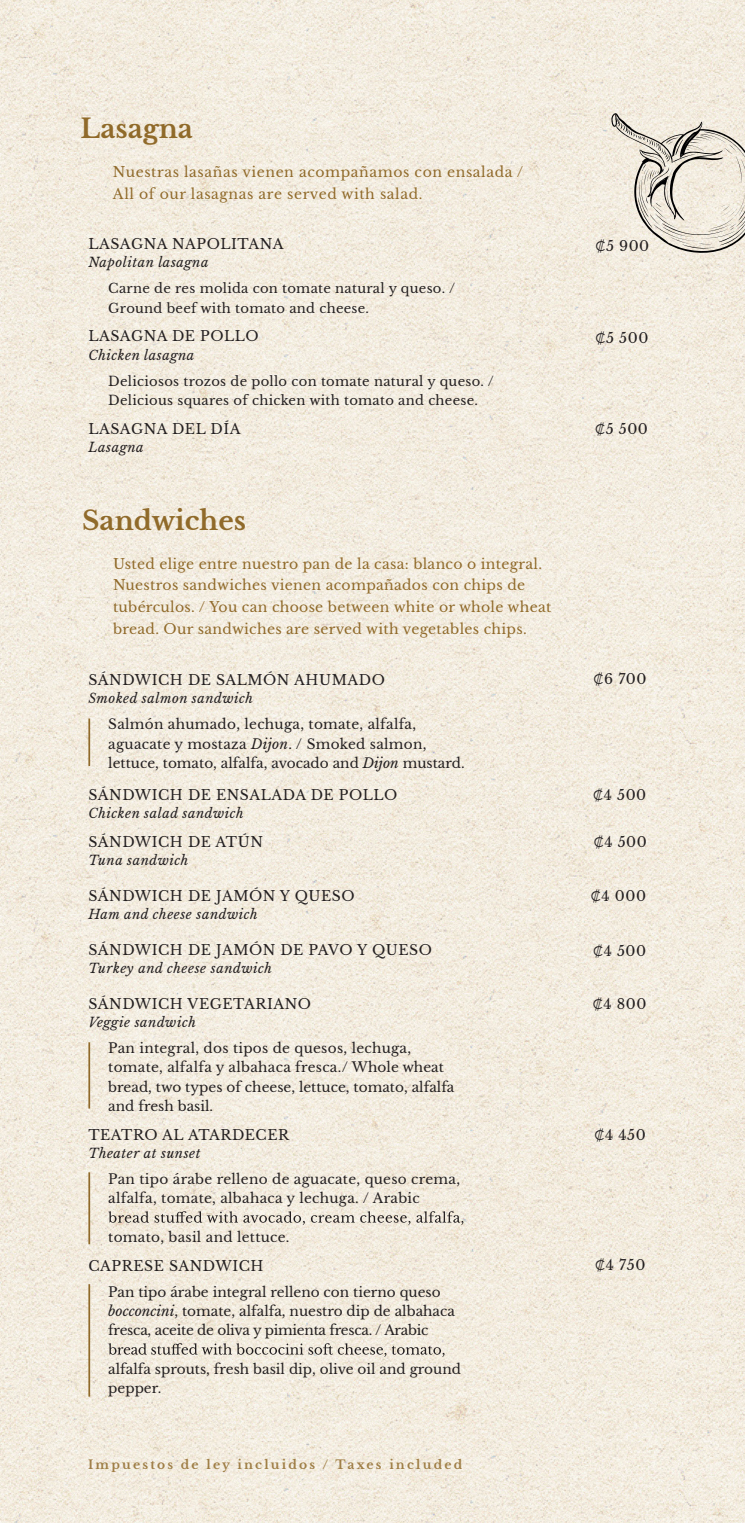
<style>
.page{position:relative;width:745px;height:1523px;background:#fff}
.page>*{position:absolute;margin:0;border:0;box-sizing:border-box;transform-origin:0 0}
.t1{font:700 26.25px "Libre Baskerville";color:#906a2a}
.t2{font:14px "Libre Baskerville";letter-spacing:.04em;color:#231f20}
.t3{font:14px/21.7px "Libre Baskerville";letter-spacing:.02em;color:#906a2a}
.t4{font:14px/21.7px "Libre Baskerville";letter-spacing:.04em;color:#906a2a}
.t5{font:13.65px/19.2px "Libre Baskerville";color:#231f20}
.t6{font:13.65px/19.2px "Libre Baskerville";letter-spacing:.02em;color:#231f20}
.t7{font:13.12px/19.2px "Libre Baskerville";letter-spacing:.02em;color:#231f20}
.t8{font:italic 13.12px "Libre Baskerville";letter-spacing:.04em;color:#231f20}
.t9{font:700 12.25px "Libre Baskerville";letter-spacing:.18em;color:#906a2a}
.s1{font-style:italic}
.s2{font-family:"Montserrat"}
</style>
<div class="page">
<img style="left:0;top:0;width:744px;height:1523px">
<svg style="left:108px;top:1211px;width:355px;height:14px;background:#ccc5ba"></svg>
<svg style="left:108px;top:1343px;width:336px;height:14px;background:#cbc5bb"></svg>
<hr style="left:88px;top:1042px;width:2px;height:67px;background:#906a2a">
<hr style="left:88px;top:718px;width:2px;height:48px;background:#906a2a">
<hr style="left:88px;top:1172px;width:2px;height:72px;background:#906a2a">
<hr style="left:88px;top:1284px;width:2px;height:113px;background:#906a2a">
<svg style="left:610px;top:113px;width:135px;height:142px;background:#dbd5c9"></svg>
<h1 class="t1" style="left:80px;top:113px;width:114px">Lasagna</h1>
<p class="t4" style="left:113px;top:162px;width:411px">Nuestras lasañas vienen acompañamos con ensalada /<br>All of our lasagnas are served with salad.</p>
<p class="t2" style="left:88px;top:235px;width:196px">LASAGNA NAPOLITANA</p>
<p class="t8" style="left:88px;top:254px;width:122px">Napolitan lasagna</p>
<p class="t7" style="left:108px;top:279px;width:348px">Carne de res molida con tomate natural y queso. /<br>Ground beef with tomato and cheese.</p>
<p class="t2" style="left:88px;top:328px;width:172px">LASAGNA DE POLLO</p>
<p class="t8" style="left:88px;top:347px;width:107px">Chicken lasagna</p>
<p class="t7" style="left:108px;top:372px;width:387px">Deliciosos trozos de pollo con tomate natural y queso. /<br>Delicious squares of chicken with tomato and cheese.</p>
<p class="t2" style="left:88px;top:420px;width:153px">LASAGNA DEL DÍA</p>
<p class="t8" style="left:88px;top:439px;width:57px">Lasagna</p>
<h1 class="t1" style="left:82px;top:505px;width:165px">Sandwiches</h1>
<p class="t3" style="left:113px;top:553px;width:439px">Usted elige entre nuestro pan de la casa: blanco o integral.<br>Nuestros sandwiches vienen acompañados con chips de tubérculos. / You can choose between white or whole wheat bread. Our sandwiches are served with vegetables chips.</p>
<p class="t2" style="left:88px;top:671px;width:298px">SÁNDWICH DE SALMÓN AHUMADO</p>
<p class="t8" style="left:88px;top:690px;width:166px">Smoked salmon sandwich</p>
<p class="t6" style="left:108px;top:715px;width:357px">Salmón ahumado, lechuga, tomate, alfalfa, aguacate y mostaza <span class="s1">Dijon</span>. / Smoked salmon, lettuce, tomato, alfalfa, avocado and <span class="s1">Dijon</span> mustard.</p>
<p class="t2" style="left:88px;top:786px;width:310px">SÁNDWICH DE ENSALADA DE POLLO</p>
<p class="t8" style="left:88px;top:806px;width:157px">Chicken salad sandwich</p>
<p class="t2" style="left:88px;top:833px;width:176px">SÁNDWICH DE ATÚN</p>
<p class="t8" style="left:88px;top:852px;width:101px">Tuna sandwich</p>
<p class="t2" style="left:88px;top:887px;width:268px">SÁNDWICH DE JAMÓN Y QUESO</p>
<p class="t8" style="left:88px;top:906px;width:171px">Ham and cheese sandwich</p>
<p class="t2" style="left:88px;top:941px;width:345px">SÁNDWICH DE JAMÓN DE PAVO Y QUESO</p>
<p class="t8" style="left:88px;top:960px;width:185px">Turkey and cheese sandwich</p>
<p class="t2" style="left:88px;top:995px;width:224px">SÁNDWICH VEGETARIANO</p>
<p class="t8" style="left:88px;top:1014px;width:109px">Veggie sandwich</p>
<p class="t5" style="left:108px;top:1039px;width:347px">Pan integral, dos tipos de quesos, lechuga, tomate, alfalfa y albahaca fresca./ Whole wheat bread, two types of cheese, lettuce, tomato, alfalfa and fresh basil.</p>
<p class="t2" style="left:88px;top:1126px;width:202px">TEATRO AL ATARDECER</p>
<p class="t8" style="left:88px;top:1145px;width:114px">Theater at sunset</p>
<p class="t6" style="left:108px;top:1170px;width:353px">Pan tipo árabe relleno de aguacate, queso crema, alfalfa, tomate, albahaca y lechuga. / Arabic</p>
<p class="t6" style="left:108px;top:1227px;width:183px">tomato, basil and lettuce.</p>
<p class="t2" style="left:88px;top:1257px;width:176px">CAPRESE SANDWICH</p>
<p class="t5" style="left:108px;top:1282px;width:348px">Pan tipo árabe integral relleno con tierno queso <span class="s1">bocconcini</span>, tomate, alfalfa, nuestro dip de albahaca fresca, aceite de oliva y pimienta fresca. / Arabic</p>
<p class="t5" style="left:108px;top:1359px;width:354px">alfalfa sprouts, fresh basil dip, olive oil and ground pepper.</p>
<p class="t9" style="left:88px;top:1457px;width:375px">Impuestos de ley incluidos / Taxes included</p>
<p class="t2" style="left:595px;top:237px;width:55px"><span class="s2">₡</span>5 900</p>
<p class="t2" style="left:595px;top:329px;width:54px"><span class="s2">₡</span>5 500</p>
<p class="t2" style="left:594px;top:420px;width:54px"><span class="s2">₡</span>5 500</p>
<p class="t2" style="left:593px;top:671px;width:54px"><span class="s2">₡</span>6 700</p>
<p class="t2" style="left:593px;top:786px;width:55px"><span class="s2">₡</span>4 500</p>
<p class="t2" style="left:593px;top:833px;width:55px"><span class="s2">₡</span>4 500</p>
<p class="t2" style="left:590px;top:888px;width:57px"><span class="s2">₡</span>4 000</p>
<p class="t2" style="left:592px;top:942px;width:55px"><span class="s2">₡</span>4 500</p>
<p class="t2" style="left:592px;top:995px;width:55px"><span class="s2">₡</span>4 800</p>
<p class="t2" style="left:594px;top:1126px;width:53px"><span class="s2">₡</span>4 450</p>
<p class="t2" style="left:595px;top:1256px;width:52px"><span class="s2">₡</span>4 750</p>
</div>
